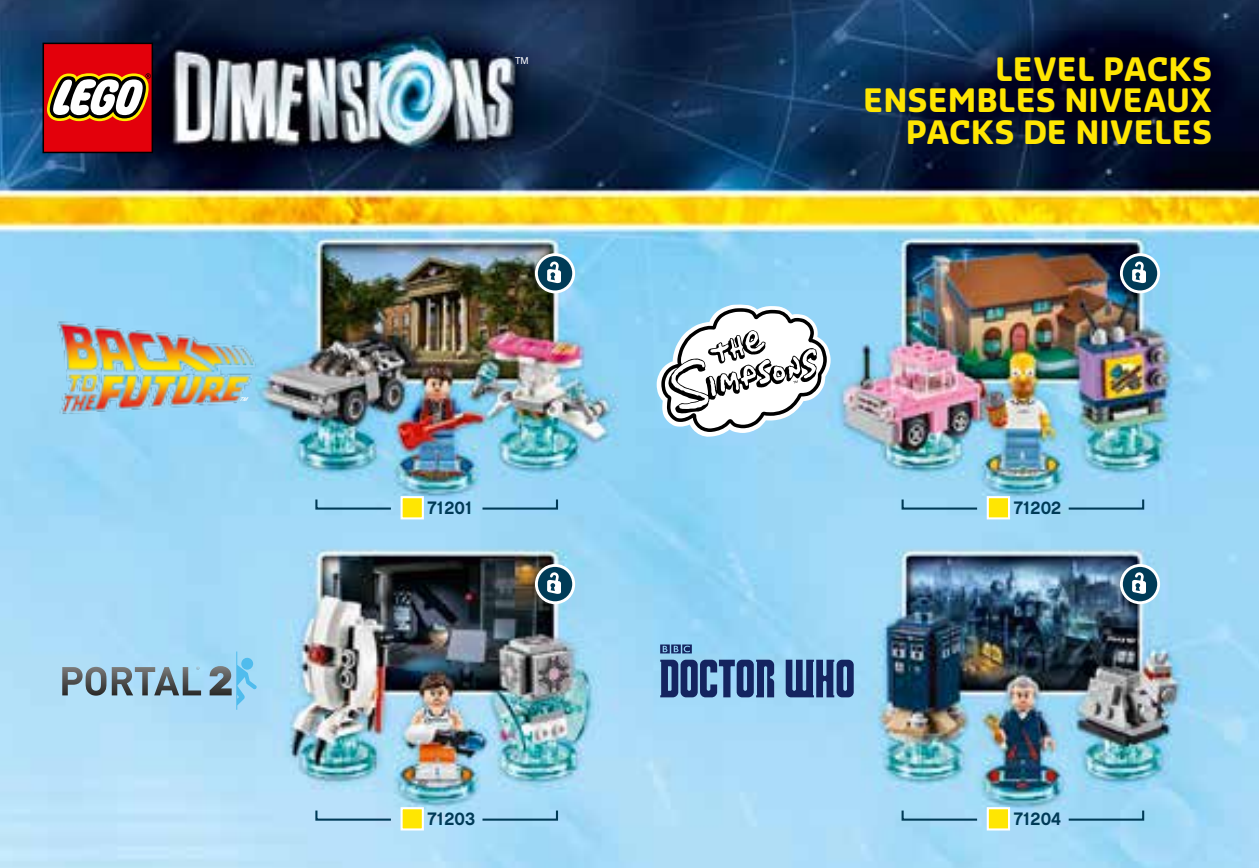
<style>
.page{position:relative;width:1259px;height:868px;background:#fff}
.page>*{position:absolute;margin:0;border:0;box-sizing:border-box;transform-origin:0 0}
.t1{font:700 31.5px/31.5px "Sansa Soft Std";color:#ffe602;text-align:right}
.t2{font:700 18px "LEGO Chalet 60";color:#003b57}
.t3{font:9.9px "LEGO Chalet 60";color:#fff}
.t4{font:italic 700 5.4px "LEGO Chalet 60";color:#fff}
</style>
<div class="page">
<img style="left:0;top:0;width:1259px;height:867px">
<svg style="left:43px;top:43px;width:110px;height:110px"></svg>
<svg style="left:536px;top:254px;width:37px;height:38px"></svg>
<div style="left:535px;top:253px;width:40px;height:40px;border:3px solid #fff;border-radius:50%"></div>
<svg style="left:547px;top:261px;width:14px;height:22px"></svg>
<svg style="left:1121px;top:254px;width:37px;height:38px"></svg>
<div style="left:1120px;top:253px;width:40px;height:40px;border:3px solid #fff;border-radius:50%"></div>
<svg style="left:1132px;top:261px;width:14px;height:22px"></svg>
<svg style="left:536px;top:565px;width:37px;height:37px"></svg>
<div style="left:535px;top:564px;width:40px;height:40px;border:3px solid #fff;border-radius:50%"></div>
<svg style="left:547px;top:572px;width:14px;height:21px"></svg>
<svg style="left:1121px;top:565px;width:37px;height:37px"></svg>
<div style="left:1120px;top:564px;width:40px;height:40px;border:3px solid #fff;border-radius:50%"></div>
<svg style="left:1132px;top:572px;width:14px;height:21px"></svg>
<img style="left:51px;top:313px;width:208px;height:103px">
<svg style="left:656px;top:304px;width:174px;height:133px"></svg>
<svg style="left:62px;top:666px;width:44px;height:29px"></svg>
<svg style="left:210px;top:651px;width:47px;height:58px;background:#89bfdb"></svg>
<svg style="left:112px;top:666px;width:89px;height:29px;background:#829fae"></svg>
<svg style="left:660px;top:644px;width:32px;height:9px"></svg>
<svg style="left:785px;top:659px;width:68px;height:38px;background:#3b578b"></svg>
<svg style="left:660px;top:659px;width:114px;height:38px;background:#415f91"></svg>
<svg style="left:480px;top:497px;width:79px;height:13px"></svg>
<svg style="left:314px;top:497px;width:79px;height:13px"></svg>
<svg style="left:399px;top:495px;width:26px;height:25px"></svg>
<svg style="left:480px;top:808px;width:79px;height:13px"></svg>
<svg style="left:314px;top:808px;width:79px;height:13px"></svg>
<svg style="left:399px;top:806px;width:26px;height:25px"></svg>
<svg style="left:1066px;top:497px;width:79px;height:13px"></svg>
<svg style="left:900px;top:497px;width:79px;height:13px"></svg>
<svg style="left:985px;top:495px;width:26px;height:25px"></svg>
<svg style="left:1066px;top:808px;width:79px;height:13px"></svg>
<svg style="left:900px;top:808px;width:79px;height:13px"></svg>
<svg style="left:985px;top:806px;width:26px;height:25px"></svg>
<p class="t4" style="left:239px;top:396px;width:13px">TM</p>
<p class="t3" style="left:515px;top:54px;width:15px">TM</p>
<p class="t2" style="left:427px;top:496px;width:47px">71201</p>
<p class="t2" style="left:427px;top:807px;width:49px">71203</p>
<p class="t1" style="left:863px;top:52px;width:350px">LEVEL PACKS<br>ENSEMBLES N IVEAUX<br>PACKS DE N IVELES</p>
<p class="t2" style="left:1013px;top:496px;width:49px">71202</p>
<p class="t2" style="left:1013px;top:807px;width:49px">71204</p>
</div>
